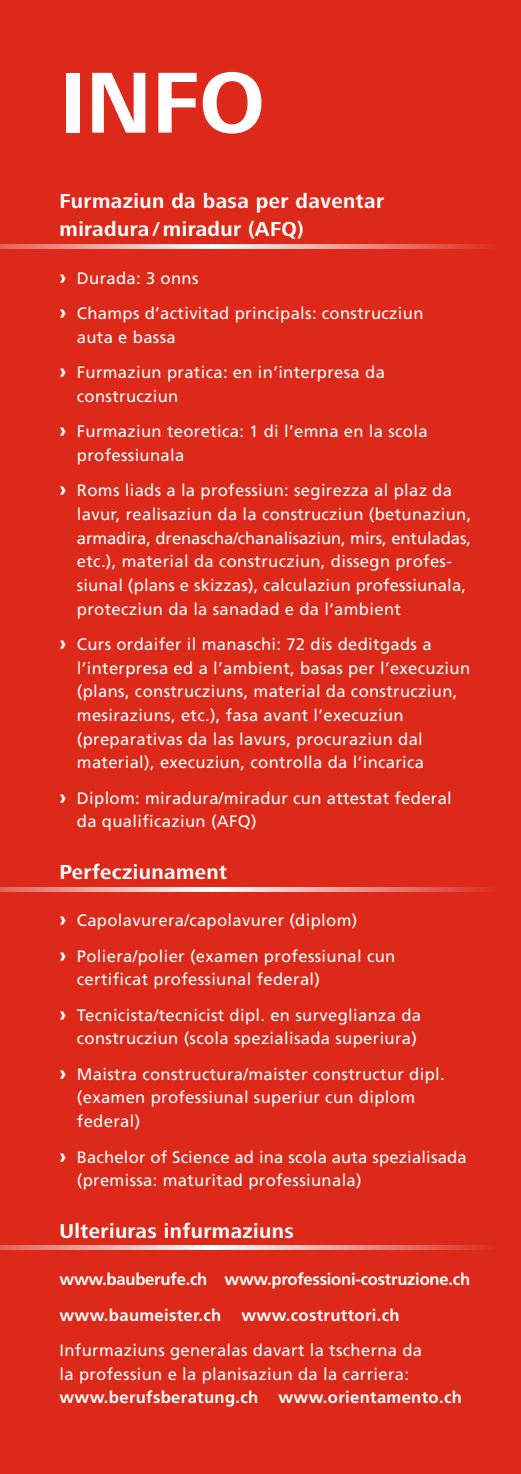
<style>
.page{position:relative;width:521px;height:1474px;background:#fff}
.page>*{position:absolute;margin:0;border:0;box-sizing:border-box;transform-origin:0 0}
.t1{font:700 89.6px "Frutiger Next LT";color:#fff}
.t2{font:700 21px/28px "Frutiger Next LT";letter-spacing:.02em;color:#fff}
.t3{font:16.62px/23.6px "Frutiger LT Std";letter-spacing:.02em;color:#fff}
.t4{font:700 16.62px/35.5px "Frutiger LT Std";letter-spacing:-.015em;color:#fff}
.t5{font:700 16.62px "Frutiger LT Std";letter-spacing:.02em;color:#fff}
.s1{font-weight:900;font-size:20.12px}
</style>
<div class="page">
<div style="left:0;top:0;width:521px;height:1473px;background:#dc291a"></div>
<svg style="left:0;top:244px;width:485px;height:5px;background:#efa39d"></svg>
<svg style="left:0;top:887px;width:485px;height:4px;background:#efa39d"></svg>
<svg style="left:0;top:1245px;width:485px;height:5px;background:#efa39d"></svg>
<h1 class="t1" style="left:60px;top:53px;width:207px">INFO</h1>
<p class="t2" style="left:60px;top:187px;width:326px">Furmaziun da basa per daventar miradura / miradur (AFQ)</p>
<p class="t3" style="left:60px;top:260px;width:365px;line-height:35.4px"><span class="s1">›</span> Durada: 3 onns<br><span class="s1">›</span> Champs d’activitad principals: construcziun</p>
<p class="t3" style="left:60px;top:319px;width:327px;line-height:35.5px;text-indent:17px">auta e bassa<br><span class="s1">›</span> Furmaziun pratica: en in’interpresa da</p>
<p class="t3" style="left:60px;top:378px;width:369px;line-height:35.5px;text-indent:17px">construcziun<br><span class="s1">›</span> Furmaziun teoretica: 1 di l’emna en la scola</p>
<p class="t3" style="left:60px;top:437px;width:394px;line-height:35.5px;text-indent:17px">professiunala<br><span class="s1">›</span> Roms liads a la professiun: segirezza al plaz da</p>
<p class="t3" style="left:77px;top:502px;width:396px">lavur, realisaziun da la construcziun (betunaziun, armadira, drenascha/chanalisaziun, mirs, entuladas, etc.), material da construcziun, dissegn profes&shy;siunal (plans e skizzas), calculaziun professiunala, protecziun da la sanadad e da l’ambient</p>
<p class="t3" style="left:77px;top:632px;width:395px;text-indent:-17px"><span class="s1">›</span> Curs ordaifer il manaschi: 72 dis deditgads a l’interpresa ed a l’ambient, basas per l’execuziun (plans, construcziuns, material da construcziun, mesiraziuns, etc.), fasa avant l’execuziun (preparativas da las lavurs, procuraziun dal material), execuziun, controlla da l’incarica</p>
<p class="t3" style="left:77px;top:786px;width:376px;text-indent:-17px"><span class="s1">›</span> Diplom: miradura/miradur cun attestat federal da qualificaziun (AFQ)</p>
<p class="t2" style="left:60px;top:857px;width:169px">Perfecziunament</p>
<p class="t3" style="left:60px;top:902px;width:337px;line-height:35.4px"><span class="s1">›</span> Capolavurera/capolavurer (diplom)<br><span class="s1">›</span> Poliera/polier (examen professiunal cun</p>
<p class="t3" style="left:60px;top:961px;width:363px;line-height:35.5px;text-indent:17px">certificat professiunal federal)<br><span class="s1">›</span> Tecnicista/tecnicist dipl. en surveglianza da</p>
<p class="t3" style="left:60px;top:1020px;width:387px;line-height:35.5px;text-indent:17px">construcziun (scola spezialisada superiura)<br><span class="s1">›</span> Maistra constructura/maister constructur dipl.</p>
<p class="t3" style="left:77px;top:1085px;width:340px">(examen professiunal superiur cun diplom federal)</p>
<p class="t3" style="left:77px;top:1144px;width:391px;text-indent:-17px"><span class="s1">›</span> Bachelor of Science ad ina scola auta spezialisada (premissa: maturitad professiunala)</p>
<p class="t2" style="left:60px;top:1216px;width:236px">Ulteriuras infurmaziuns</p>
<p class="t4" style="left:60px;top:1261px;width:412px">www.bauberufe.ch www.professioni-costruzione.ch www.baumeister.ch www.costruttori.ch</p>
<p class="t3" style="left:60px;top:1338px;width:364px">Infurmaziuns generalas davart la tscherna da la professiun e la planisaziun da la carriera:</p>
<p class="t5" style="left:60px;top:1387px;width:404px">www.berufsberatung.ch www.orientamento.ch</p>
</div>
